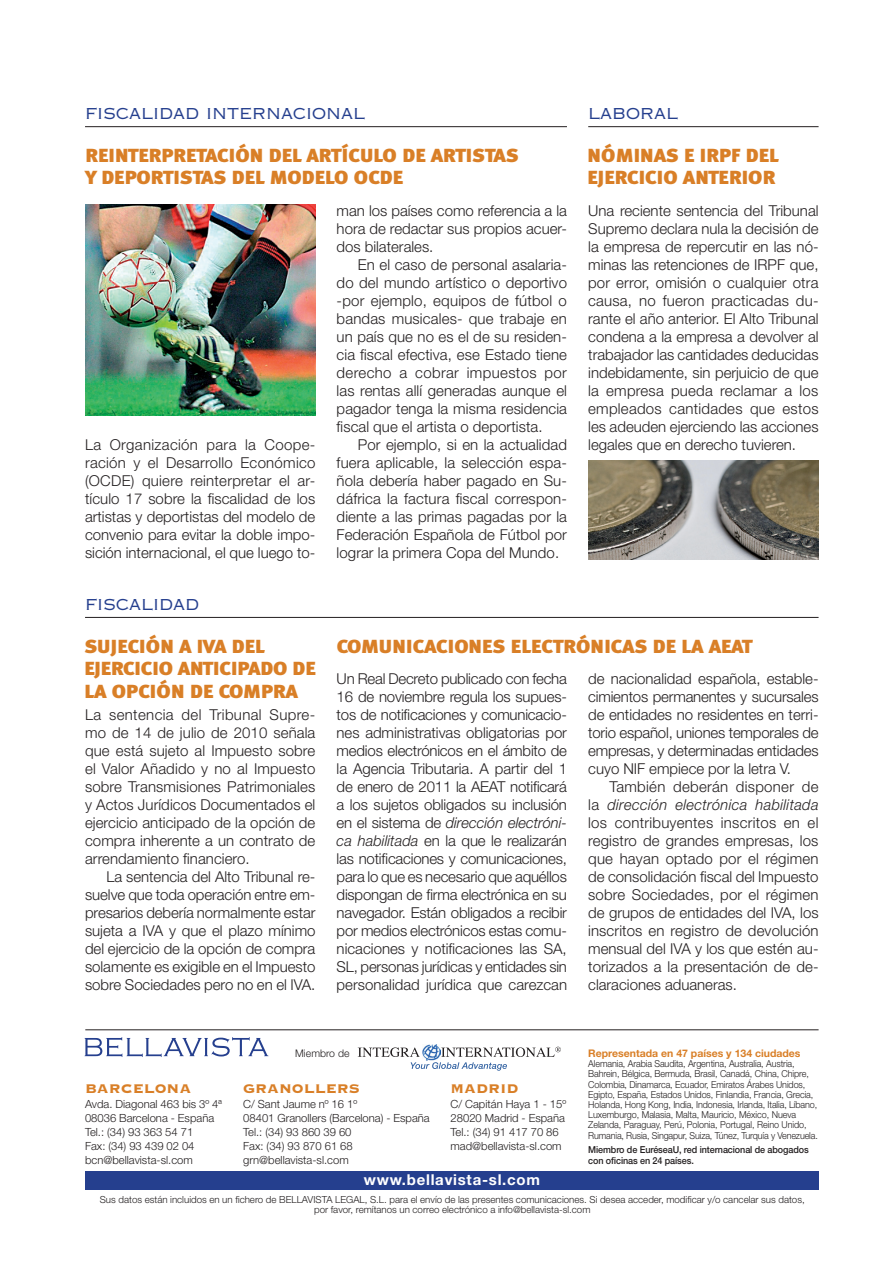
<style>
.page{position:relative;width:893px;height:1263px;background:#fff}
.page>*{position:absolute;margin:0;border:0;box-sizing:border-box;transform-origin:0 0}
.t1{font:23.25px/22.5px "Meta Black Caps";letter-spacing:-.025em;color:#d97f27}
.t2{font:18px "Copperplate Gothic Std 32 AB";color:#253f8e}
.t3{font:16.5px "Copperplate Gothic Std 33 BC";color:#d97f27}
.t4{font:300 15px/18px "Helvetica Neue LT Std";color:#231f20;text-align:justify}
.t5{font:700 15px "Helvetica Neue LT Std";letter-spacing:.05em;color:#fff}
.t6{font:300 11.25px/14.1px "Helvetica Neue LT Std";color:#231f20}
.t7{font:700 10.5px "Helvetica Neue LT Std";color:#d97f27}
.t8{font:300 10.5px "Helvetica Neue LT Std";color:#231f20}
.t9{font:300 9.75px/10.5px "Helvetica Neue LT Std";color:#231f20;text-align:center}
.t10{font:300 9.6px/10.2px "Helvetica Neue LT Std";letter-spacing:-.01em;color:#231f20;scale:.94 1}
.t11{font:500 9.6px/10.2px "Helvetica Neue LT Std";letter-spacing:-.01em;color:#231f20;scale:.94 1}
.s1{font-style:italic}
</style>
<div class="page">
<div style="left:85px;top:1171px;width:734px;height:19px;background:#253f8e"></div>
<svg style="left:85px;top:1037px;width:183px;height:20px"></svg>
<hr style="left:85px;top:1029px;width:734px;height:1px;background:#231f20">
<img style="left:424px;top:1044px;width:15px;height:3px">
<svg style="left:358px;top:1047px;width:203px;height:24px"></svg>
<hr style="left:85px;top:126px;width:482px;height:1px;background:#231f20">
<hr style="left:588px;top:126px;width:231px;height:1px;background:#231f20">
<hr style="left:85px;top:617px;width:734px;height:1px;background:#231f20">
<img style="left:588px;top:461px;width:231px;height:98px">
<img style="left:85px;top:204px;width:230px;height:211px">
<p class="t2" style="left:85px;top:102px;width:282px">FISCALIDAD INTERNACIONAL</p>
<p class="t2" style="left:588px;top:102px;width:92px">LABORAL</p>
<h1 class="t1" style="left:85px;top:142px;width:435px">reinterpretación del artículo de artistas y deportistas del modelo ocde</h1>
<p class="t4" style="left:85px;top:435px;width:232px">La Organización para la Coope&shy;ración y el Desarrollo Económico (OCDE) quiere reinterpretar el ar&shy;tículo 17 sobre la fiscalidad de los artistas y deportistas del modelo de convenio para evitar la doble impo&shy;sición internacional, el que luego to-</p>
<p class="t2" style="left:85px;top:593px;width:116px">FISCALIDAD</p>
<p class="t4" style="left:337px;top:201px;width:232px">man los países como referencia a la hora de redactar sus propios acuer&shy;dos bilaterales.</p>
<p class="t4" style="left:337px;top:255px;width:232px;text-indent:21px">En el caso de personal asalaria&shy;do del mundo artístico o deportivo -por ejemplo, equipos de fútbol o bandas musicales- que trabaje en un país que no es el de su residen&shy;cia fiscal efectiva, ese Estado tiene derecho a cobrar impuestos por las rentas allí generadas aunque el pagador tenga la misma residencia fiscal que el artista o deportista.</p>
<p class="t4" style="left:337px;top:435px;width:232px;text-indent:21px">Por ejemplo, si en la actualidad fuera aplicable, la selección espa&shy;ñola debería haber pagado en Su&shy;dáfrica la factura fiscal correspon&shy;diente a las primas pagadas por la Federación Española de Fútbol por lograr la primera Copa del Mundo.</p>
<h1 class="t1" style="left:587px;top:142px;width:193px">nóminas e irpf del ejercicio anterior</h1>
<p class="t4" style="left:588px;top:201px;width:232px">Una reciente sentencia del Tribunal Supremo declara nula la decisión de la empresa de repercutir en las nó&shy;minas las retenciones de IRPF que, por error, omisión o cualquier otra causa, no fueron practicadas du&shy;rante el año anterior. El Alto Tribunal condena a la empresa a devolver al trabajador las cantidades deducidas indebidamente, sin perjuicio de que la empresa pueda reclamar a los empleados cantidades que estos les adeuden ejerciendo las acciones legales que en derecho tuvieren.</p>
<h1 class="t1" style="left:84px;top:633px;width:233px">sujeción a iva del ejercicio anticipado de la opción de compra</h1>
<p class="t4" style="left:85px;top:705px;width:232px">La sentencia del Tribunal Supre&shy;mo de 14 de julio de 2010 señala que está sujeto al Impuesto sobre el Valor Añadido y no al Impuesto sobre Transmisiones Patrimoniales y Actos Jurídicos Documentados el ejercicio anticipado de la opción de compra inherente a un contrato de arrendamiento financiero.</p>
<p class="t4" style="left:85px;top:867px;width:232px;text-indent:21px">La sentencia del Alto Tribunal re&shy;suelve que toda operación entre em&shy;presarios debería normalmente estar sujeta a IVA y que el plazo mínimo del ejercicio de la opción de compra solamente es exigible en el Impuesto sobre Sociedades pero no en el IVA.</p>
<h1 class="t1" style="left:337px;top:633px;width:418px">comunicaciones electrónicas de la aeat</h1>
<p class="t4" style="left:337px;top:669px;width:232px">Un Real Decreto publicado con fecha 16 de noviembre regula los supues&shy;tos de notificaciones y comunicacio&shy;nes administrativas obligatorias por medios electrónicos en el ámbito de la Agencia Tributaria. A partir del 1 de enero de 2011 la AEAT notificará a los sujetos obligados su inclusión en el sistema de <span class="s1">dirección electróni&shy;ca habilitada</span> en la que le realizarán las notificaciones y comunicaciones, para lo que es necesario que aquéllos dispongan de firma electrónica en su navegador. Están obligados a recibir por medios electrónicos estas comu&shy;nicaciones y notificaciones las SA, SL, personas jurídicas y entidades sin personalidad jurídica que carezcan</p>
<p class="t4" style="left:588px;top:669px;width:232px">de nacionalidad española, estable&shy;cimientos permanentes y sucursales de entidades no residentes en terri&shy;torio español, uniones temporales de empresas, y determinadas entidades cuyo NIF empiece por la letra V.</p>
<p class="t4" style="left:588px;top:777px;width:232px;text-indent:21px">También deberán disponer de la <span class="s1">dirección electrónica habilitada </span>los contribuyentes inscritos en el registro de grandes empresas, los que hayan optado por el régimen de consolidación fiscal del Impuesto sobre Sociedades, por el régimen de grupos de entidades del IVA, los inscritos en registro de devolución mensual del IVA y los que estén au&shy;torizados a la presentación de de&shy;claraciones aduaneras.</p>
<p class="t3" style="left:85px;top:1081px;width:108px">BARCELONA</p>
<p class="t6" style="left:85px;top:1096px;width:138px">Avda. Diagonal 463 bis 3º 4ª<br>08036 Barcelona - España<br>Tel.: (34) 93 363 54 71<br>Fax: (34) 93 439 02 04 bcn@bellavista-sl.com</p>
<p class="t8" style="left:295px;top:1047px;width:56px">Miembro de</p>
<p class="t7" style="left:588px;top:1047px;width:214px">Representada en 47 países y 134 ciudades</p>
<p class="t10" style="left:588px;top:1058px;width:246px">Alemania, Arabia Saudita, Argentina, Australia, Austria, Bahrein, Bélgica, Bermuda, Brasil, Canadá, China, Chipre, Colombia, Dinamarca, Ecuador, Emiratos Árabes Unidos, Egipto, España, Estados Unidos, Finlandia, Francia, Grecia, Holanda, Hong Kong, India, Indonesia, Irlanda, Italia, Líbano, Luxemburgo, Malasia, Malta, Mauricio, México, Nueva Zelanda, Paraguay, Perú, Polonia, Portugal, Reino Unido, Rumania, Rusia, Singapur, Suiza, Túnez, Turquía y Venezuela.</p>
<p class="t11" style="left:588px;top:1145px;width:236px">Miembro de EuréseaU, red internacional de abogados con oficinas en 24 países.</p>
<p class="t3" style="left:243px;top:1081px;width:118px">GRANOLLERS</p>
<p class="t6" style="left:243px;top:1096px;width:188px">C/ Sant Jaume nº 16 1º<br>08401 Granollers (Barcelona) - España<br>Tel.: (34) 93 860 39 60<br>Fax: (34) 93 870 61 68 grn@bellavista-sl.com</p>
<p class="t3" style="left:451px;top:1081px;width:69px">MADRID</p>
<p class="t6" style="left:451px;top:1096px;width:117px">C/ Capitán Haya 1 - 15º<br>28020 Madrid - España<br>Tel.: (34) 91 417 70 86 mad@bellavista-sl.com</p>
<p class="t5" style="left:364px;top:1170px;width:178px">www.bellavista-sl.com</p>
<p class="t9" style="left:100px;top:1194px;width:706px">Sus datos están incluidos en un fichero de BELLAVISTA LEGAL, S.L. para el envío de las presentes comunicaciones. Si desea acceder, modificar y/o cancelar sus datos, por favor, remítanos un correo electrónico a info@bellavista-sl.com</p>
</div>
